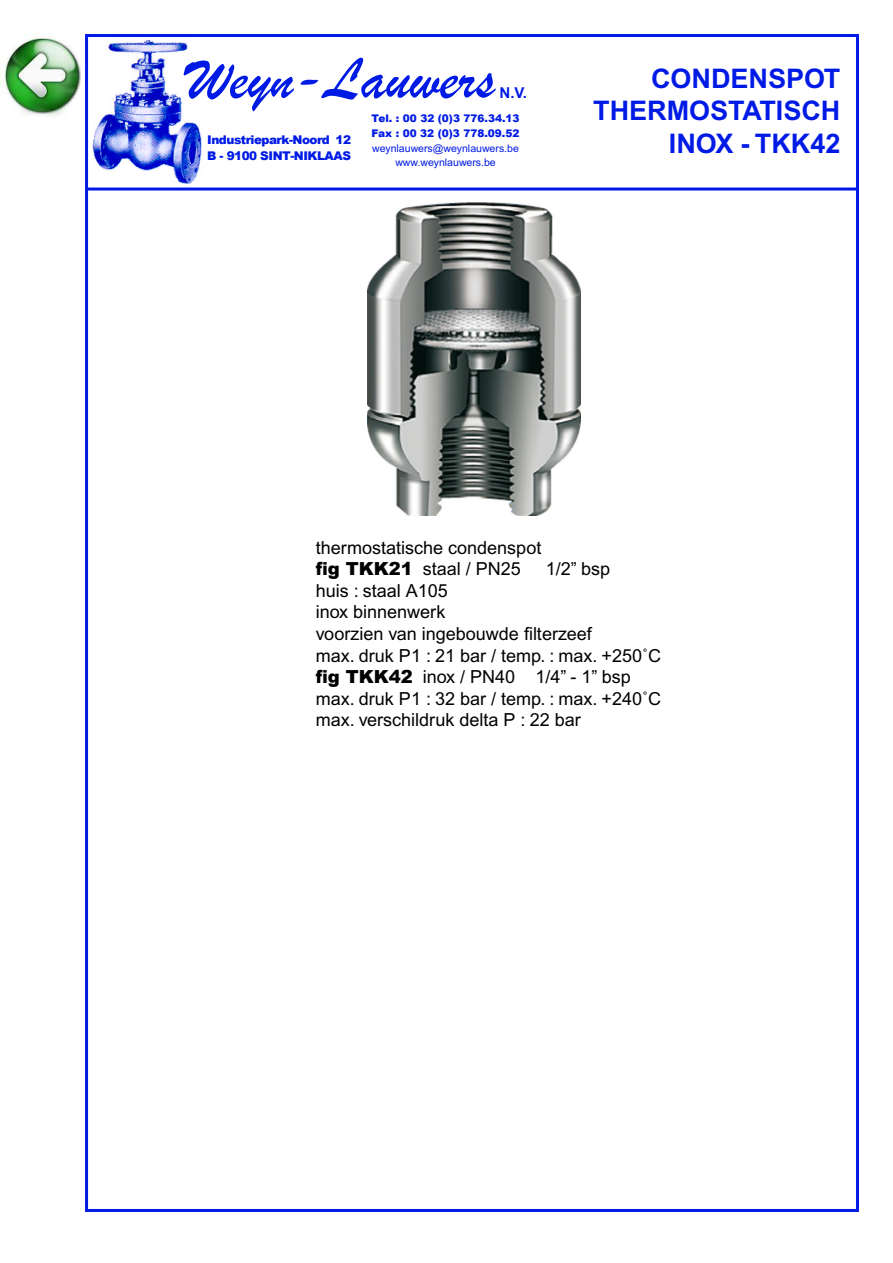
<style>
.page{position:relative;width:893px;height:1263px;background:#fff}
.page>*{position:absolute;margin:0;border:0;box-sizing:border-box;transform-origin:0 0}
.t1{font:61.5px "Brush Script";color:#001ae6}
.t2{font:700 27px/32.4px "Arial";color:#001ae6;text-align:right}
.t3{font:18px/21.6px "Arial";color:#000}
.t4{font:700 15px "Arial";color:#001ae6}
.t5{font:900 12px/16.5px "Arial";letter-spacing:-.04em;color:#001ae6}
.t6{font:900 10.5px/15px "Arial";color:#001ae6;text-align:justify}
.t7{font:10.5px "Arial";letter-spacing:.005em;color:#001ae6}
.s1{font-weight:400}
.s2{font-weight:900}
</style>
<div class="page">
<img style="left:0;top:33px;width:81px;height:84px">
<img style="left:368px;top:202px;width:212px;height:314px">
<img style="left:89px;top:39px;width:117px;height:149px">
<hr style="left:88px;top:188px;width:771px;height:2px;background:#001ae6">
<p class="t1" style="left:186px;top:41px;width:310px">Weyn-Lauwers</p>
<p class="t4" style="left:499px;top:84px;width:29px">N.V.</p>
<p class="t5" style="left:207px;top:131px;width:145px">Industriepark-Noord 12<br>B - 9100 SINT-NIKLAAS</p>
<p class="t6" style="left:371px;top:111px;width:150px">Tel. : 00 32 (0)3 776.34.13<br>Fax : 00 32 (0)3 778.09.52 <span class="s1">weynlauwers@weynlauwers.be</span></p>
<p class="t7" style="left:395px;top:156px;width:102px">www.weynlauwers.be</p>
<p class="t2" style="left:593px;top:62px;width:249px">CONDENSPOT<br>THERMOSTATISCH<br>INOX - TKK42</p>
<p class="t3" style="left:316px;top:536px;width:227px">thermostatische condenspot <span class="s2">fig TKK21</span> staal / PN25</p>
<p class="t3" style="left:546px;top:558px;width:66px">1/2” bsp</p>
<p class="t3" style="left:316px;top:580px;width:347px">huis : staal A105<br>inox binnenwerk<br>voorzien van ingebouwde filterzeef<br>max. druk P1 : 21 bar / temp. : max. +250˚C <span class="s2">fig TKK42</span> inox / PN40 1/4” - 1” bsp max. druk P1 : 32 bar / temp. : max. +240˚C max. verschildruk delta P : 22 bar</p>
</div>
